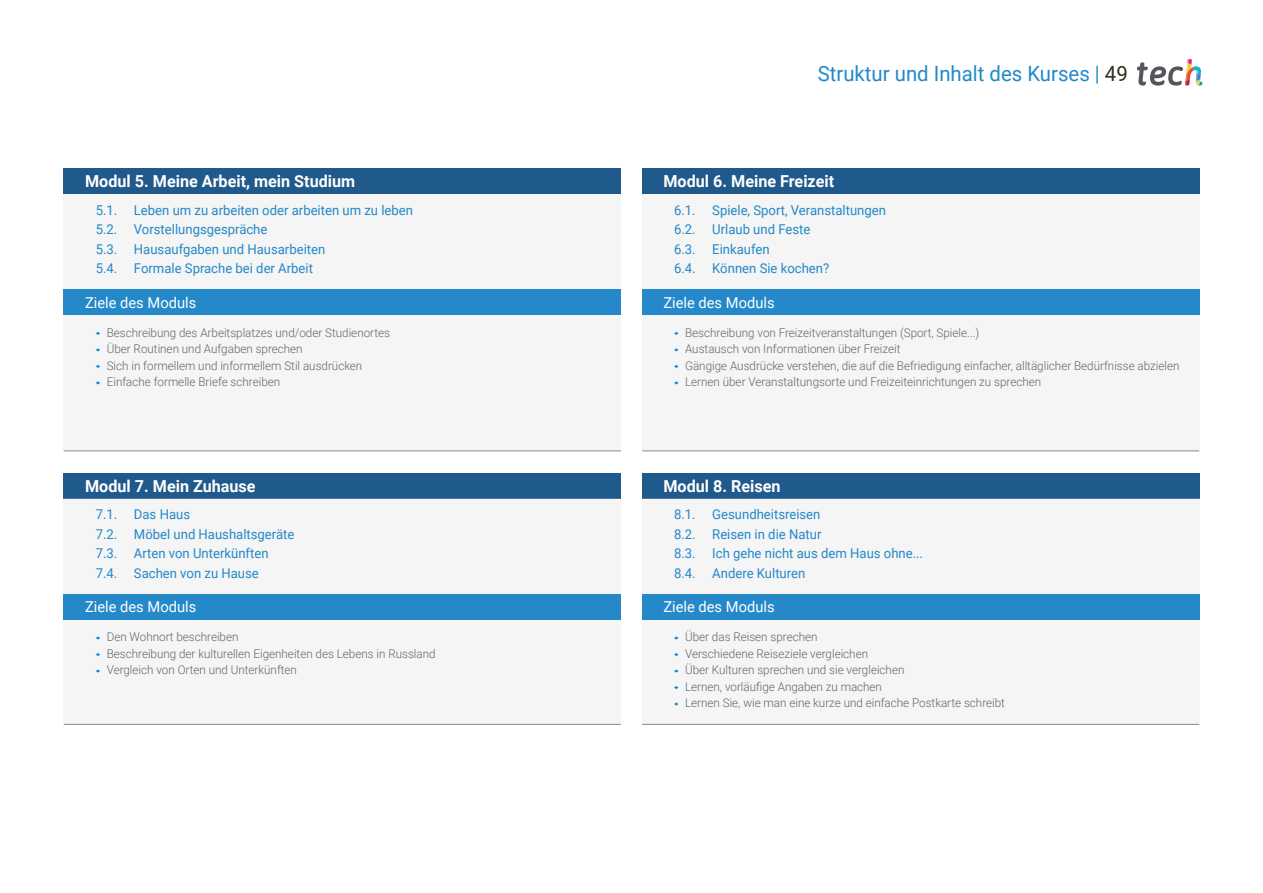
<style>
.page{position:relative;width:1263px;height:893px;background:#fff}
.page>*{position:absolute;margin:0;border:0;box-sizing:border-box;transform-origin:0 0}
.t1{font:21px "Roboto";color:#2488c9}
.t2{font:700 16.5px "Roboto";color:#fff}
.t3{font:15px "Roboto";color:#fff}
.t4{font:13.5px/19.5px "Roboto";color:#2488c9}
.t5{font:300 12px/16.5px "Roboto";color:#61646a}
.s1{color:#312e20}
</style>
<div class="page">
<svg style="left:1137px;top:59px;width:65px;height:27px"></svg>
<div style="left:64px;top:168px;width:557px;height:26px;background:#20598b"></div>
<div style="left:64px;top:473px;width:557px;height:26px;background:#20598b"></div>
<div style="left:642px;top:168px;width:557px;height:26px;background:#20598b"></div>
<div style="left:642px;top:473px;width:557px;height:26px;background:#20598b"></div>
<div style="left:64px;top:194px;width:557px;height:257px;background:#f4f5f4"></div>
<div style="left:64px;top:499px;width:557px;height:225px;background:#f4f5f4"></div>
<div style="left:642px;top:194px;width:557px;height:257px;background:#f4f5f4"></div>
<div style="left:642px;top:499px;width:557px;height:225px;background:#f4f5f4"></div>
<div style="left:64px;top:289px;width:557px;height:26px;background:#2488c9"></div>
<div style="left:64px;top:594px;width:557px;height:25px;background:#2488c9"></div>
<div style="left:642px;top:289px;width:557px;height:26px;background:#2488c9"></div>
<div style="left:642px;top:594px;width:557px;height:25px;background:#2488c9"></div>
<svg style="left:96px;top:332px;width:4px;height:3px"></svg>
<svg style="left:96px;top:365px;width:4px;height:3px"></svg>
<svg style="left:96px;top:636px;width:4px;height:4px"></svg>
<svg style="left:96px;top:653px;width:4px;height:3px"></svg>
<svg style="left:96px;top:669px;width:4px;height:4px"></svg>
<svg style="left:674px;top:636px;width:4px;height:4px"></svg>
<svg style="left:674px;top:669px;width:4px;height:4px"></svg>
<svg style="left:674px;top:702px;width:4px;height:4px"></svg>
<hr style="left:64px;top:451px;width:557px;height:1px;background:#878a8e">
<hr style="left:64px;top:724px;width:557px;height:1px;background:#878a8e">
<hr style="left:642px;top:451px;width:557px;height:1px;background:#878a8e">
<hr style="left:642px;top:724px;width:557px;height:1px;background:#878a8e">
<h1 class="t1" style="left:818px;top:59px;width:312px">Struktur und Inhalt des Kurses | <span class="s1">49</span></h1>
<h2 class="t2" style="left:85px;top:170px;width:272px">Modul 5. Meine Arbeit, mein Studium</h2>
<h2 class="t2" style="left:663px;top:170px;width:172px">Modul 6. Meine Freizeit</h2>
<p class="t4" style="left:96px;top:200px;width:319px">5.1. Leben um zu arbeiten oder arbeiten um zu leben 5.2. Vorstellungsgespräche<br>5.3. Hausaufgaben und Hausarbeiten<br>5.4. Formale Sprache bei der Arbeit</p>
<p class="t4" style="left:674px;top:200px;width:213px">6.1. Spiele, Sport, Veranstaltungen<br>6.2. Urlaub und Feste<br>6.3. Einkaufen<br>6.4. Können Sie kochen?</p>
<p class="t3" style="left:85px;top:292px;width:113px">Ziele des Moduls</p>
<p class="t3" style="left:663px;top:292px;width:113px">Ziele des Moduls</p>
<p class="t5" style="left:107px;top:324px;width:285px">Beschreibung des Arbeitsplatzes und/oder Studienortes Über Routinen und Aufgaben sprechen<br>Sich in formellem und informellem Stil ausdrücken Einfache formelle Briefe schreiben</p>
<p class="t5" style="left:685px;top:324px;width:496px">Beschreibung von Freizeitveranstaltungen (Sport, Spiele...)<br>Austausch von Informationen über Freizeit<br>Gängige Ausdrücke verstehen, die auf die Befriedigung einfacher, alltäglicher Bedürfnisse abzielen Lernen über Veranstaltungsorte und Freizeiteinrichtungen zu sprechen</p>
<h2 class="t2" style="left:85px;top:474px;width:172px">Modul 7. Mein Zuhause</h2>
<h2 class="t2" style="left:663px;top:474px;width:119px">Modul 8. Reisen</h2>
<p class="t4" style="left:96px;top:504px;width:200px">7.1. Das Haus<br>7.2. Möbel und Haushaltsgeräte<br>7.3. Arten von Unterkünften<br>7.4. Sachen von zu Hause</p>
<p class="t4" style="left:674px;top:504px;width:251px">8.1. Gesundheitsreisen<br>8.2. Reisen in die Natur<br>8.3. Ich gehe nicht aus dem Haus ohne...<br>8.4. Andere Kulturen</p>
<p class="t3" style="left:85px;top:596px;width:113px">Ziele des Moduls</p>
<p class="t3" style="left:663px;top:596px;width:113px">Ziele des Moduls</p>
<p class="t5" style="left:107px;top:628px;width:330px">Den Wohnort beschreiben<br>Beschreibung der kulturellen Eigenheiten des Lebens in Russland<br>Vergleich von Orten und Unterkünften</p>
<p class="t5" style="left:685px;top:628px;width:321px">Über das Reisen sprechen<br>Verschiedene Reiseziele vergleichen<br>Über Kulturen sprechen und sie vergleichen<br>Lernen, vorläufige Angaben zu machen<br>Lernen Sie, wie man eine kurze und einfache Postkarte schreibt</p>
</div>
